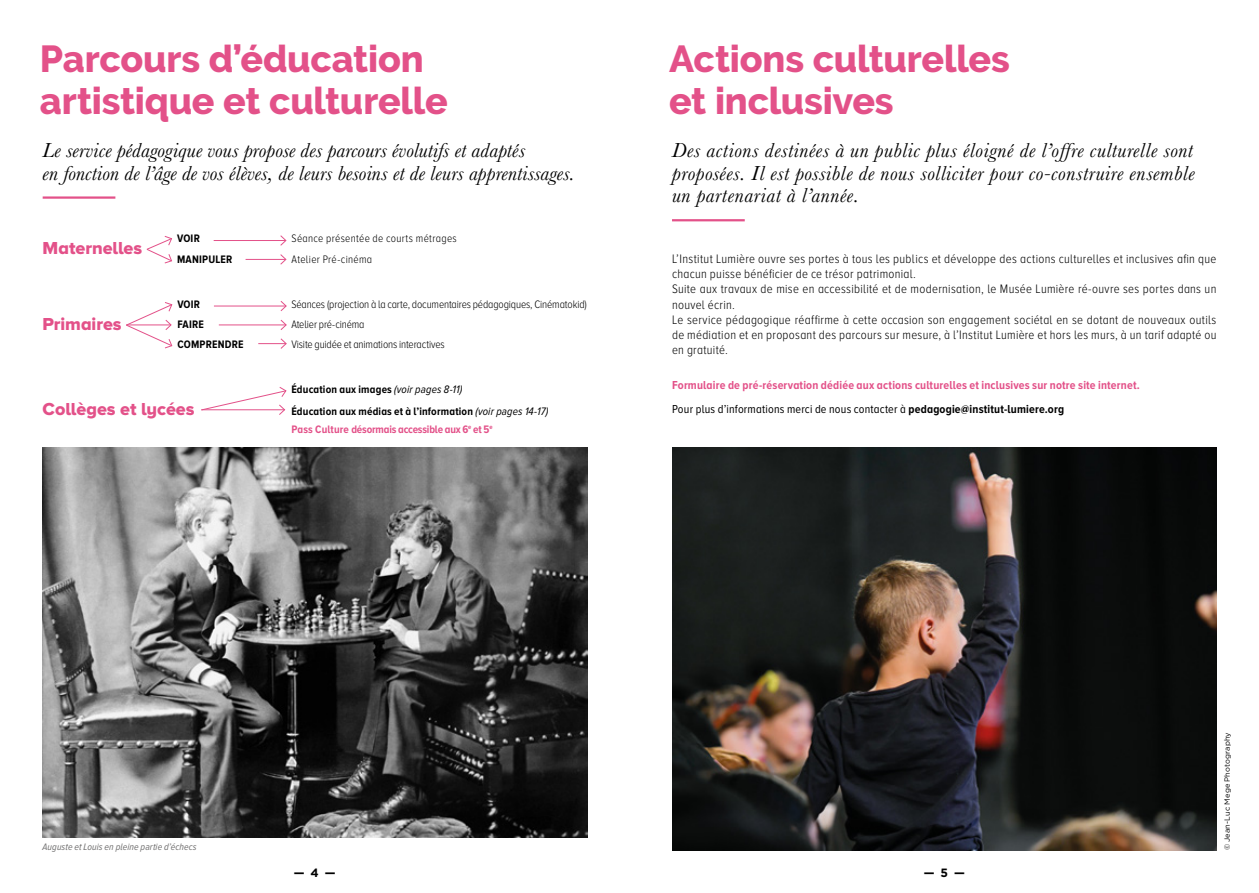
<style>
.page{position:relative;width:1259px;height:893px;background:#fff}
.page>*{position:absolute;margin:0;border:0;box-sizing:border-box;transform-origin:0 0}
.t1{font:800 37.5px/42px "Raleway";letter-spacing:-.005em;color:#e35189}
.t2{font:italic 21px/22.5px "Baskerville";letter-spacing:.01em;color:#000}
.t3{font:18px "Proxima Nova A Extrabld";color:#e35189}
.t4{font:300 12.75px/15.3px "Proxima Nova A Cond";letter-spacing:.025em;color:#000}
.t5{font:700 12px/24px "Proxima Nova A Cond";letter-spacing:.015em;color:#e35189}
.t6{font:700 12px "Gotham";color:#000}
.t7{font:300 11.25px/20px "Proxima Nova A Cond";letter-spacing:-.01em;color:#000}
.t8{font:700 11.25px/20px "Proxima Nova A Cond";letter-spacing:.015em;color:#000}
.t9{font:300 11.25px/20.5px "Proxima Nova A Cond";letter-spacing:.03em;color:#000}
.t10{font:700 11.25px "Proxima Nova A Cond";letter-spacing:-.015em;color:#e35189}
.t11{font:italic 9.75px "Proxima Nova A Cond";letter-spacing:.01em;color:#706f6f}
.t12{font:7.5px "Gotham";letter-spacing:.02em;color:#000}
.s1{font-weight:400;font-style:italic}
.s2{font-weight:400;color:#000}
.s3{color:#000}
</style>
<div class="page">
<img style="left:43px;top:448px;width:544px;height:390px">
<hr style="left:43px;top:196px;width:72px;height:3px;background:#e35189">
<img style="left:672px;top:448px;width:544px;height:402px">
<hr style="left:672px;top:219px;width:73px;height:2px;background:#e35189">
<svg style="left:146px;top:236px;width:26px;height:28px"></svg>
<hr style="left:214px;top:240px;width:72px;height:1px;background:#e35189">
<svg style="left:280px;top:235px;width:7px;height:11px"></svg>
<hr style="left:214px;top:306px;width:72px;height:1px;background:#e35189">
<svg style="left:280px;top:301px;width:7px;height:10px"></svg>
<hr style="left:245px;top:259px;width:41px;height:1px;background:#e35189">
<svg style="left:280px;top:254px;width:7px;height:11px"></svg>
<svg style="left:258px;top:338px;width:29px;height:11px"></svg>
<hr style="left:219px;top:325px;width:67px;height:1px;background:#e35189">
<svg style="left:280px;top:319px;width:7px;height:11px"></svg>
<svg style="left:126px;top:302px;width:47px;height:47px"></svg>
<svg style="left:201px;top:387px;width:86px;height:28px"></svg>
<h1 class="t1" style="left:40px;top:38px;width:409px">Parcours d’éducation artistique et culturelle</h1>
<h2 class="t2" style="left:43px;top:139px;width:534px">Le service pédagogique vous propose des parcours évolutifs et adaptés<br>en fonction de l’âge de vos élèves, de leurs besoins et de leurs apprentissages.</h2>
<h3 class="t3" style="left:43px;top:238px;width:101px">Maternelles</h3>
<h3 class="t3" style="left:43px;top:314px;width:81px">Primaires</h3>
<p class="t8" style="left:177px;top:228px;width:57px;line-height:20.5px">VOIR<br>MANIPULER</p>
<p class="t8" style="left:177px;top:294px;width:68px">VOIR<br>FAIRE<br>COMPRENDRE</p>
<h3 class="t3" style="left:43px;top:398px;width:153px">Collèges et lycées</h3>
<p class="t9" style="left:291px;top:228px;width:167px">Séance présentée de courts métrages<br>Atelier Pré-cinéma</p>
<p class="t7" style="left:291px;top:294px;width:297px">Séances (projection à la carte, documentaires pédagogiques, Cinématokid)<br>Atelier pré-cinéma<br>Visite guidée et animations interactives</p>
<p class="t8" style="left:291px;top:378px;width:258px;line-height:22.2px">Éducation aux images <span class="s1">(voir pages 8-11)<br></span>Éducation aux médias et à l’information <span class="s1">(voir pages 14-17)</span></p>
<p class="t10" style="left:291px;top:423px;width:203px">Pass Culture désormais accessible aux 6<sup>e</sup> et 5<sup>e</sup></p>
<h1 class="t1" style="left:669px;top:38px;width:342px">Actions culturelles et inclusives</h1>
<h2 class="t2" style="left:672px;top:139px;width:524px;text-align:justify">Des actions destinées à un public plus éloigné de l’offre culturelle sont proposées. Il est possible de nous solliciter pour co-construire ensemble un partenariat à l’année.</h2>
<p class="t4" style="left:672px;top:251px;width:546px">L’Institut Lumière ouvre ses portes à tous les publics et développe des actions culturelles et inclusives afin que chacun puisse bénéficier de ce trésor patrimonial.<br>Suite aux travaux de mise en accessibilité et de modernisation, le Musée Lumière ré-ouvre ses portes dans un nouvel écrin.<br>Le service pédagogique réaffirme à cette occasion son engagement sociétal en se dotant de nouveaux outils de médiation et en proposant des parcours sur mesure, à l’Institut Lumière et hors les murs, à un tarif adapté ou en gratuité.</p>
<p class="t5" style="left:672px;top:373px;width:469px">Formulaire de pré-réservation dédiée aux actions culturelles et inclusives sur notre site internet.<br><span class="s2">Pour plus d’informations merci de nous contacter à</span> <span class="s3">pedagogie@institut-lumiere.org</span></p>
<p class="t11" style="left:43px;top:842px;width:155px">Auguste et Louis en pleine partie d’échecs</p>
<p class="t6" style="left:294px;top:865px;width:43px">— 4 —</p>
<p class="t6" style="left:923px;top:865px;width:43px">— 5 —</p>
<p class="t12" style="left:1222px;top:850px;width:120px;rotate:-90deg">© Jean-Luc Mege Photography</p>
</div>
